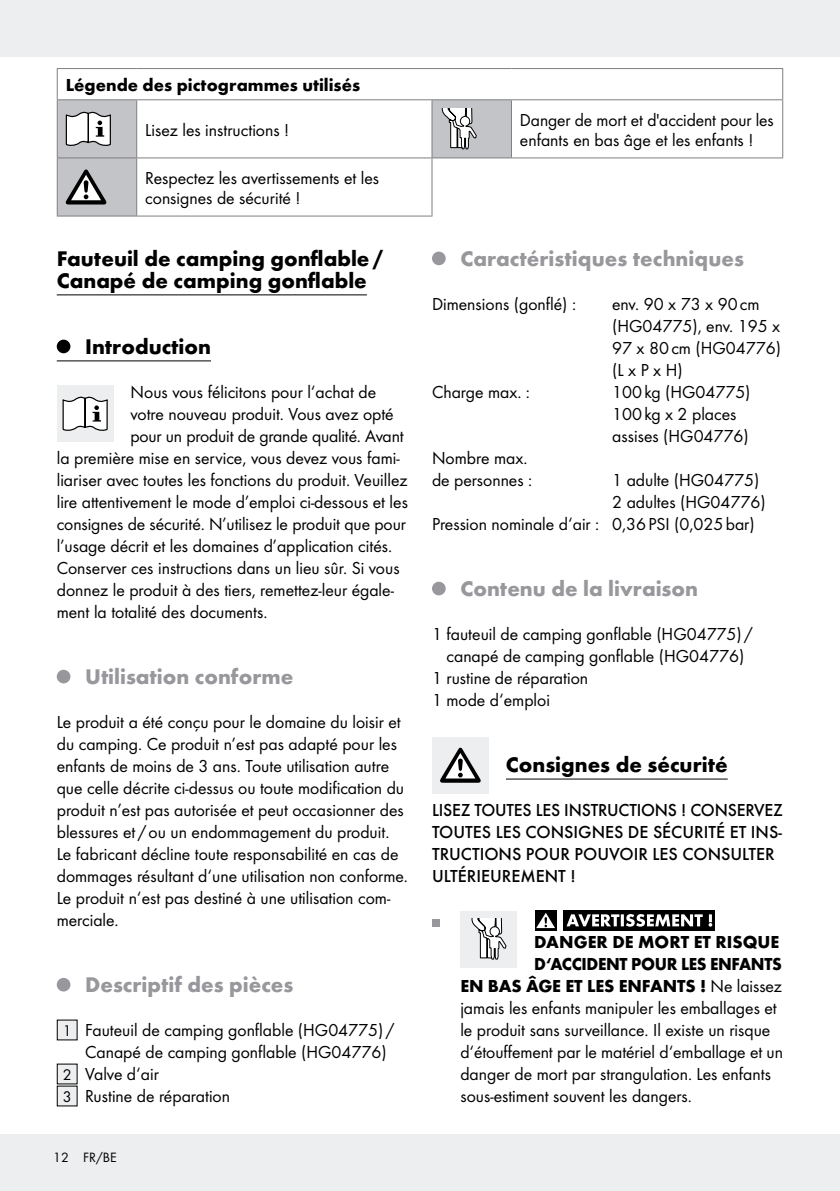
<style>
.page{position:relative;width:840px;height:1191px;background:#fff}
.page>*{position:absolute;margin:0;border:0;box-sizing:border-box;transform-origin:0 0}
.t1{font:700 22px "Futura";color:#97979c}
.t2{font:700 22px/22px "Futura";color:#000}
.t3{font:18px/22px "Futura Boo";color:#000}
.t4{font:500 18px/22px "Futura";color:#000}
.t5{font:700 18px/22px "Futura";color:#000;text-align:right}
.t6{font:14px "Futura Boo";color:#000}
.s1{font-size:16px}
.s2{font-family:"Futura Boo";font-weight:400}
</style>
<div class="page">
<div style="left:0;top:1134px;width:839px;height:57px;background:#eceeef"></div>
<div style="left:0;top:0;width:839px;height:57px;background:#eceeef"></div>
<svg style="left:58px;top:100px;width:453px;height:116px"></svg>
<hr style="left:57px;top:69px;width:1px;height:30px;background:#807f83">
<hr style="left:57px;top:68px;width:80px;height:1px;background:#807f83">
<hr style="left:137px;top:68px;width:295px;height:1px;background:#807f83">
<hr style="left:432px;top:68px;width:79px;height:1px;background:#807f83">
<hr style="left:511px;top:68px;width:271px;height:1px;background:#807f83">
<hr style="left:781px;top:69px;width:1px;height:30px;background:#807f83">
<hr style="left:57px;top:99px;width:80px;height:1px;background:#807f83">
<hr style="left:57px;top:157px;width:80px;height:1px;background:#807f83">
<hr style="left:136px;top:100px;width:1px;height:57px;background:#807f83">
<hr style="left:136px;top:158px;width:1px;height:57px;background:#807f83">
<hr style="left:137px;top:99px;width:295px;height:1px;background:#807f83">
<hr style="left:137px;top:157px;width:295px;height:1px;background:#807f83">
<hr style="left:431px;top:100px;width:1px;height:57px;background:#807f83">
<hr style="left:431px;top:158px;width:1px;height:57px;background:#807f83">
<hr style="left:57px;top:100px;width:1px;height:57px;background:#807f83">
<hr style="left:57px;top:158px;width:1px;height:57px;background:#807f83">
<hr style="left:432px;top:99px;width:79px;height:1px;background:#807f83">
<hr style="left:432px;top:157px;width:79px;height:1px;background:#807f83">
<hr style="left:57px;top:215px;width:80px;height:1px;background:#807f83">
<hr style="left:510px;top:100px;width:1px;height:57px;background:#807f83">
<hr style="left:511px;top:99px;width:271px;height:1px;background:#807f83">
<hr style="left:511px;top:157px;width:271px;height:1px;background:#807f83">
<hr style="left:137px;top:215px;width:295px;height:1px;background:#807f83">
<hr style="left:781px;top:100px;width:1px;height:57px;background:#807f83">
<svg style="left:65px;top:109px;width:46px;height:39px"></svg>
<svg style="left:440px;top:108px;width:36px;height:41px"></svg>
<svg style="left:66px;top:169px;width:40px;height:35px"></svg>
<hr style="left:57px;top:294px;width:310px;height:1px;background:#000">
<hr style="left:57px;top:360px;width:154px;height:1px;background:#000">
<div style="left:57px;top:340px;width:13px;height:13px;background:#000;border-radius:50%"></div>
<div style="left:57px;top:385px;width:56px;height:57px;background:#eceeef"></div>
<svg style="left:62px;top:396px;width:46px;height:35px;background:#cbcbcc"></svg>
<div style="left:57px;top:670px;width:13px;height:13px;background:#97979c;border-radius:50%"></div>
<div style="left:57px;top:978px;width:13px;height:13px;background:#97979c;border-radius:50%"></div>
<div style="left:57px;top:1020px;width:20px;height:20px;background:#eceeef"></div>
<div style="left:57px;top:1064px;width:20px;height:20px;background:#eceeef"></div>
<div style="left:57px;top:1086px;width:20px;height:20px;background:#eceeef"></div>
<hr style="left:432px;top:778px;width:295px;height:1px;background:#000">
<div style="left:432px;top:252px;width:13px;height:13px;background:#97979c;border-radius:50%"></div>
<div style="left:432px;top:582px;width:13px;height:13px;background:#97979c;border-radius:50%"></div>
<div style="left:488px;top:737px;width:17px;height:56px;background:#fff"></div>
<div style="left:432px;top:737px;width:56px;height:56px;background:#eceeef"></div>
<svg style="left:440px;top:747px;width:40px;height:35px"></svg>
<div style="left:432px;top:918px;width:7px;height:8px;background:#97979c"></div>
<div style="left:460px;top:910px;width:57px;height:57px;background:#eceeef"></div>
<svg style="left:471px;top:918px;width:35px;height:41px"></svg>
<svg style="left:535px;top:910px;width:21px;height:20px"></svg>
<svg style="left:536px;top:912px;width:18px;height:16px"></svg>
<div style="left:563px;top:910px;width:151px;height:20px;background:#000"></div>
<svg style="left:566px;top:914px;width:145px;height:12px"></svg>
<p class="t5" style="left:66px;top:74px;width:296px">Légende des pictogrammes utilisés</p>
<p class="t3" style="left:145px;top:118px;width:145px">Lisez les instructions !</p>
<p class="t3" style="left:519px;top:109px;width:255px;line-height:20px">Danger de mort et d'accident pour les enfants en bas âge et les enfants !</p>
<p class="t3" style="left:145px;top:168px;width:235px;line-height:20px">Respectez les avertissements et les consignes de sécurité !</p>
<p class="t2" style="left:57px;top:247px;width:328px">Fauteuil de camping gonflable/<br>Canapé de camping gonflable</p>
<p class="t2" style="left:85px;top:335px;width:127px">Introduction</p>
<p class="t3" style="left:130px;top:381px;width:247px">Nous vous félicitons pour l‘achat de</p>
<p class="t3" style="left:130px;top:403px;width:264px">votre nouveau produit. Vous avez opté</p>
<p class="t3" style="left:130px;top:425px;width:274px">pour un produit de grande qualité. Avant</p>
<p class="t3" style="left:57px;top:447px;width:344px">la première mise en service, vous devez vous fami-</p>
<p class="t3" style="left:57px;top:469px;width:352px">liariser avec toutes les fonctions du produit. Veuillez</p>
<p class="t3" style="left:57px;top:491px;width:352px">lire attentivement le mode d’emploi ci-dessous et les</p>
<p class="t3" style="left:57px;top:513px;width:350px">consignes de sécurité. N’utilisez le produit que pour</p>
<p class="t3" style="left:57px;top:535px;width:337px">l’usage décrit et les domaines d’application cités.</p>
<p class="t3" style="left:57px;top:557px;width:344px">Conserver ces instructions dans un lieu sûr. Si vous</p>
<p class="t3" style="left:57px;top:579px;width:338px">donnez le produit à des tiers, remettez-leur égale-</p>
<p class="t3" style="left:57px;top:601px;width:212px">ment la totalité des documents.</p>
<p class="t1" style="left:85px;top:663px;width:210px">Utilisation conforme</p>
<p class="t3" style="left:57px;top:711px;width:352px">Le produit a été conçu pour le domaine du loisir et du camping. Ce produit n’est pas adapté pour les enfants de moins de 3 ans. Toute utilisation autre que celle décrite ci-dessus ou toute modification du produit n’est pas autorisée et peut occasionner des blessures et /ou un endommagement du produit.<br>Le fabricant décline toute responsabilité en cas de dommages résultant d‘une utilisation non conforme.<br>Le produit n‘est pas destiné à une utilisation com&shy;merciale.</p>
<p class="t1" style="left:85px;top:971px;width:210px">Descriptif des pièces</p>
<p class="t3" style="left:63px;top:1019px;width:333px"><span class="s1">1</span> Fauteuil de camping gonflable (HG04775) /</p>
<p class="t3" style="left:85px;top:1041px;width:303px">Canapé de camping gonflable (HG04776)</p>
<p class="t3" style="left:63px;top:1063px;width:98px"><span class="s1">2</span> Valve d‘air</p>
<p class="t3" style="left:63px;top:1085px;width:169px"><span class="s1">3</span> Rustine de réparation</p>
<p class="t6" style="left:53px;top:1149px;width:65px">12 FR/BE</p>
<p class="t1" style="left:460px;top:245px;width:285px">Caractéristiques techniques</p>
<p class="t3" style="left:432px;top:293px;width:146px">Dimensions (gonflé) :</p>
<p class="t3" style="left:612px;top:293px;width:170px">env. 90 x 73 x 90cm (HG04775), env. 195 x<br>97 x 80cm (HG04776) (L x P x H)</p>
<p class="t3" style="left:432px;top:381px;width:99px">Charge max. :</p>
<p class="t3" style="left:612px;top:381px;width:140px">100kg (HG04775)<br>100kg x 2 places assises (HG04776)</p>
<p class="t3" style="left:432px;top:447px;width:102px">Nombre max. de personnes :</p>
<p class="t3" style="left:612px;top:469px;width:148px">1 adulte (HG04775)</p>
<p class="t3" style="left:612px;top:491px;width:155px">2 adultes (HG04776)</p>
<p class="t3" style="left:432px;top:513px;width:324px">Pression nominale d‘air : 0,36PSI (0,025bar)</p>
<p class="t1" style="left:460px;top:575px;width:239px">Contenu de la livraison</p>
<p class="t3" style="left:432px;top:623px;width:322px">1 fauteuil de camping gonflable (HG04775) /</p>
<p class="t3" style="left:446px;top:645px;width:299px">canapé de camping gonflable (HG04776)</p>
<p class="t3" style="left:432px;top:667px;width:157px">1 rustine de réparation</p>
<p class="t3" style="left:432px;top:689px;width:119px">1 mode d‘emploi</p>
<p class="t2" style="left:505px;top:753px;width:223px">Consignes de sécurité</p>
<p class="t4" style="left:432px;top:799px;width:352px">LISEZ TOUTES LES INSTRUCTIONS ! CONSERVEZ TOUTES LES CONSIGNES DE SÉCURITÉ ET INS-TRUCTIONS POUR POUVOIR LES CONSULTER ULTÉRIEUREMENT !</p>
<p class="t5" style="left:460px;top:931px;width:323px">DANGER DE MORT ET RISQUE<br>D‘ACCIDENT POUR LES ENFANTS<br>EN BAS ÂGE ET LES ENFANTS ! <span class="s2">Ne laissez</span></p>
<p class="t3" style="left:460px;top:997px;width:324px">jamais les enfants manipuler les emballages et le produit sans surveillance. Il existe un risque d‘étouffement par le matériel d‘emballage et un danger de mort par strangulation. Les enfants sous-estiment souvent les dangers.</p>
</div>
